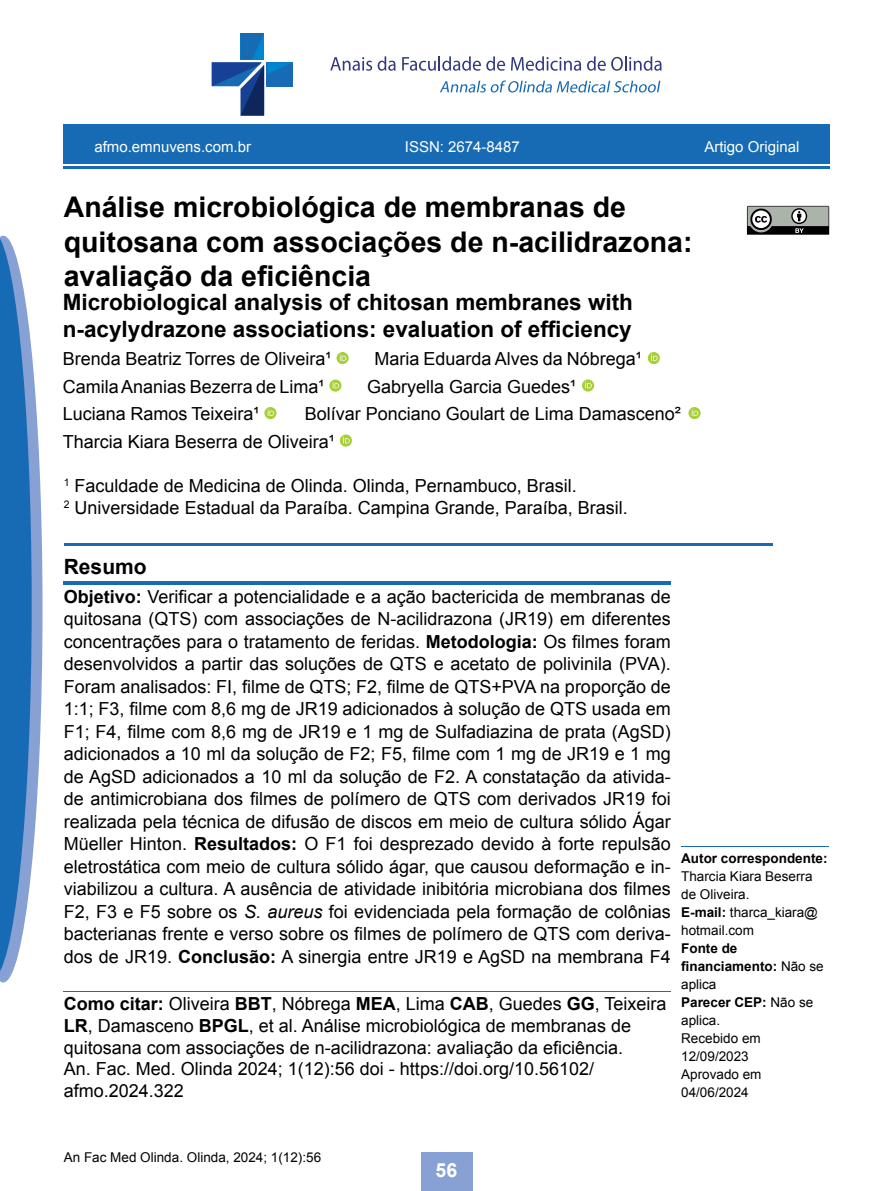
<style>
.page{position:relative;width:893px;height:1191px;background:#fff}
.page>*{position:absolute;margin:0;border:0;box-sizing:border-box;transform-origin:0 0}
.t1{font:700 28.5px/34.2px "Arial";color:#000}
.t2{font:700 22.5px/27px "Arial";color:#000}
.t3{font:700 21px "Arial";color:#000}
.t4{font:700 19.5px "Arial";color:#fff}
.t5{font:18px/22.5px "Arial";color:#000}
.t6{font:15px "Arial";color:#fff}
.t7{font:13.5px/18px "Arial";color:#000}
.t8{font:700 13.5px "Arial";color:#000}
.s1{font-weight:700}
.s2{font-style:italic}
</style>
<div class="page">
<hr style="left:63px;top:166px;width:766px;height:3px;background:#176bb4">
<div style="left:63px;top:124px;width:766px;height:40px;background:#176bb4"></div>
<svg style="left:212px;top:33px;width:81px;height:83px"></svg>
<svg style="left:330px;top:57px;width:42px;height:14px"></svg>
<svg style="left:378px;top:56px;width:18px;height:15px"></svg>
<svg style="left:402px;top:56px;width:103px;height:15px"></svg>
<svg style="left:511px;top:56px;width:70px;height:15px"></svg>
<svg style="left:587px;top:56px;width:75px;height:15px"></svg>
<svg style="left:440px;top:80px;width:220px;height:13px"></svg>
<hr style="left:64px;top:991px;width:607px;height:1px;background:#176bb4">
<svg style="left:336px;top:352px;width:13px;height:12px"></svg>
<svg style="left:340px;top:354px;width:6px;height:7px"></svg>
<svg style="left:264px;top:407px;width:12px;height:12px"></svg>
<svg style="left:268px;top:409px;width:6px;height:7px"></svg>
<svg style="left:340px;top:434px;width:12px;height:12px"></svg>
<svg style="left:343px;top:437px;width:7px;height:6px"></svg>
<div style="left:648px;top:352px;width:12px;height:12px;background:#a6cf38;border-radius:50%"></div>
<svg style="left:651px;top:354px;width:7px;height:7px"></svg>
<hr style="left:681px;top:846px;width:148px;height:1px;background:#176bb4">
<svg style="left:329px;top:379px;width:12px;height:12px"></svg>
<svg style="left:333px;top:382px;width:6px;height:6px"></svg>
<svg style="left:582px;top:379px;width:12px;height:12px"></svg>
<svg style="left:585px;top:382px;width:7px;height:6px"></svg>
<svg style="left:688px;top:407px;width:13px;height:12px"></svg>
<svg style="left:692px;top:409px;width:6px;height:7px"></svg>
<hr style="left:64px;top:582px;width:607px;height:3px;background:#176bb4">
<hr style="left:64px;top:543px;width:708px;height:3px;background:#176bb4">
<div style="left:421px;top:1152px;width:51px;height:39px;background:#87a1d4"></div>
<svg style="left:747px;top:206px;width:82px;height:29px;background:#757975"></svg>
<svg style="left:0;top:235px;width:43px;height:747px"></svg>
<p class="t6" style="left:94px;top:137px;width:158px">afmo.emnuvens.com.br</p>
<p class="t6" style="left:405px;top:137px;width:117px">ISSN: 2674-8487</p>
<p class="t6" style="left:704px;top:137px;width:97px">Artigo Original</p>
<h1 class="t1" style="left:64px;top:191px;width:630px">Análise microbiológica de membranas de quitosana com associações de n-acilidrazona: avaliação da eficiência</h1>
<p class="t2" style="left:63px;top:289px;width:572px">Microbiological analysis of chitosan membranes with n-acylydrazone associations: evaluation of efficiency</p>
<p class="t5" style="left:63px;top:348px;width:270px">Brenda Beatriz Torres de Oliveira¹</p>
<p class="t5" style="left:374px;top:348px;width:269px">Maria Eduarda Alves da Nóbrega¹</p>
<p class="t5" style="left:305px;top:372px;width:378px;line-height:27.6px;text-indent:63px">Gabryella Garcia Guedes¹<br>Bolívar Ponciano Goulart de Lima Damasceno²</p>
<p class="t5" style="left:63px;top:375px;width:263px">Camila Ananias Bezerra de Lima¹</p>
<p class="t5" style="left:63px;top:400px;width:274px;line-height:27.5px">Luciana Ramos Teixeira¹<br>Tharcia Kiara Beserra de Oliveira¹</p>
<p class="t5" style="left:64px;top:475px;width:566px;line-height:21.6px"><sup>1</sup> Faculdade de Medicina de Olinda. Olinda, Pernambuco, Brasil.<br><sup>2</sup> Universidade Estadual da Paraíba. Campina Grande, Paraíba, Brasil.</p>
<p class="t3" style="left:64px;top:553px;width:84px">Resumo</p>
<p class="t5" style="left:64px;top:585px;width:608px;text-align:justify"><span class="s1">Objetivo:</span> Verificar a potencialidade e a ação bactericida de membranas de quitosana (QTS) com associações de N-acilidrazona (JR19) em diferentes concentrações para o tratamento de feridas. <span class="s1">Metodologia:</span> Os filmes foram desenvolvidos a partir das soluções de QTS e acetato de polivinila (PVA).<br>Foram analisados: FI, filme de QTS; F2, filme de QTS+PVA na proporção de 1:1; F3, filme com 8,6 mg de JR19 adicionados à solução de QTS usada em F1; F4, filme com 8,6 mg de JR19 e 1 mg de Sulfadiazina de prata (AgSD) adicionados a 10 ml da solução de F2; F5, filme com 1 mg de JR19 e 1 mg de AgSD adicionados a 10 ml da solução de F2. A constatação da ativida&shy;de antimicrobiana dos filmes de polímero de QTS com derivados JR19 foi realizada pela técnica de difusão de discos em meio de cultura sólido Ágar Müeller Hinton. <span class="s1">Resultados:</span> O F1 foi desprezado devido à forte repulsão eletrostática com meio de cultura sólido ágar, que causou deformação e in&shy;viabilizou a cultura. A ausência de atividade inibitória microbiana dos filmes F2, F3 e F5 sobre os <span class="s2">S. aureus</span> foi evidenciada pela formação de colônias bacterianas frente e verso sobre os filmes de polímero de QTS com deriva&shy;dos de JR19. <span class="s1">Conclusão:</span> A sinergia entre JR19 e AgSD na membrana F4</p>
<p class="t5" style="left:64px;top:993px;width:604px;line-height:21.6px"><span class="s1">Como citar:</span> Oliveira <span class="s1">BBT</span>, Nóbrega <span class="s1">MEA</span>, Lima <span class="s1">CAB</span>, Guedes <span class="s1">GG</span>, Teixeira <span class="s1">LR</span>, Damasceno <span class="s1">BPGL</span>, et al. Análise microbiológica de membranas de quitosana com associações de n-acilidrazona: avaliação da eficiência.<br>An. Fac. Med. Olinda 2024; 1(12):56 doi - https://doi.org/10.56102/ afmo.2024.322</p>
<p class="t8" style="left:681px;top:849px;width:148px">Autor correspondente:</p>
<p class="t7" style="left:681px;top:867px;width:138px">Tharcia Kiara Beserra de Oliveira.<br><span class="s1">E-mail:</span> tharca_kiara@ hotmail.com</p>
<p class="t7" style="left:681px;top:939px;width:144px"><span class="s1">Fonte de financiamento:</span> Não se aplica<br><span class="s1">Parecer CEP:</span> Não se aplica.<br>Recebido em<br>12/09/2023<br>Aprovado em<br>04/06/2024</p>
<p class="t7" style="left:64px;top:1148px;width:259px">An Fac Med Olinda. Olinda, 2024; 1(12):56</p>
<p class="t4" style="left:436px;top:1157px;width:23px">56</p>
</div>
